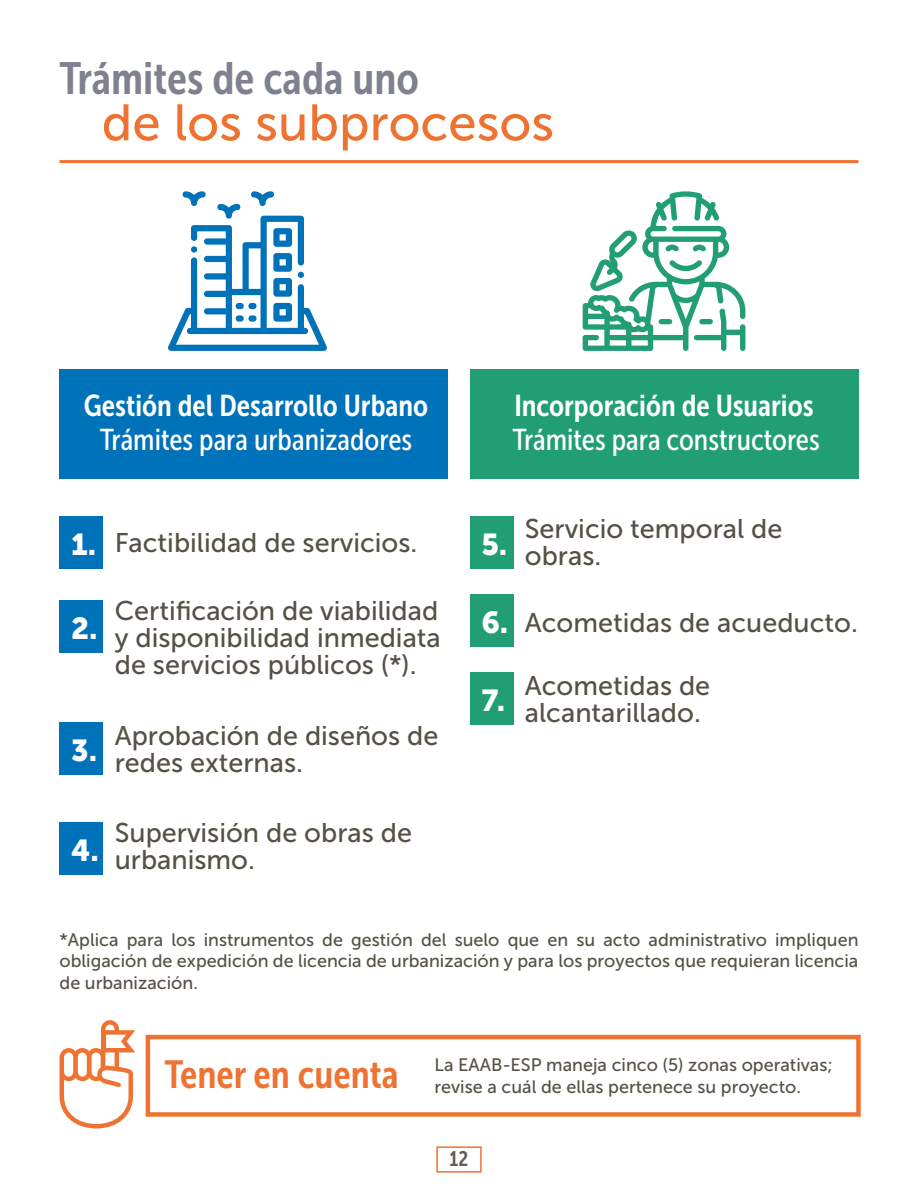
<style>
.page{position:relative;width:918px;height:1188px;background:#fff}
.page>*{position:absolute;margin:0;border:0;box-sizing:border-box;transform-origin:0 0}
.t1{font:51px "Museo Sans 500";color:#ee7332}
.t2{font:45px "Museo Sans Condensed 700";color:#7e818f}
.t3{font:39px "Museo Sans Condensed 700";color:#ee7332}
.t4{font:30px "Museo Sans Condensed 500";color:#fff}
.t5{font:30px "Museo Sans Condensed 700";color:#fff}
.t6{font:30px "Museo Sans 900";color:#fff}
.t7{font:27px/27px "Museo Sans 500";color:#565147}
.t8{font:21px "Museo Sans Condensed 700";color:#635a54}
.t9{font:18px/21.6px "Museo Sans 500";color:#565147;text-align:justify}
</style>
<div class="page">
<div style="left:436px;top:1146px;width:46px;height:27px;border:2px solid #ee7332"></div>
<hr style="left:60px;top:160px;width:798px;height:3px;background:#ee7332">
<svg style="left:168px;top:191px;width:159px;height:160px"></svg>
<div style="left:60px;top:369px;width:388px;height:109px;background:#0072ba"></div>
<div style="left:470px;top:369px;width:388px;height:109px;background:#219e73"></div>
<div style="left:60px;top:516px;width:43px;height:53px;background:#0072ba"></div>
<div style="left:470px;top:516px;width:43px;height:53px;background:#219e73"></div>
<div style="left:470px;top:594px;width:43px;height:52px;background:#219e73"></div>
<div style="left:470px;top:672px;width:43px;height:53px;background:#219e73"></div>
<div style="left:60px;top:600px;width:43px;height:53px;background:#0072ba"></div>
<div style="left:60px;top:722px;width:43px;height:53px;background:#0072ba"></div>
<div style="left:60px;top:822px;width:43px;height:52px;background:#0072ba"></div>
<svg style="left:583px;top:191px;width:162px;height:160px"></svg>
<div style="left:146px;top:1035px;width:715px;height:82px;border:4px solid #ee7332"></div>
<svg style="left:60px;top:1020px;width:75px;height:108px"></svg>
<h2 class="t2" style="left:60px;top:54px;width:361px">Trámites de cada uno</h2>
<h1 class="t1" style="left:102px;top:95px;width:454px">de los subprocesos</h1>
<h3 class="t5" style="left:84px;top:389px;width:346px">Gestión del Desarrollo Urbano</h3>
<h3 class="t5" style="left:514px;top:389px;width:301px">Incorporación de Usuarios</h3>
<h3 class="t4" style="left:100px;top:423px;width:314px">Trámites para urbanizadores</h3>
<h3 class="t4" style="left:512px;top:423px;width:309px">Trámites para constructores</h3>
<h3 class="t7" style="left:115px;top:529px;width:304px">Factibilidad de servicios.</h3>
<h3 class="t6" style="left:71px;top:528px;width:27px">1.</h3>
<h3 class="t6" style="left:481px;top:528px;width:27px">5.</h3>
<h3 class="t6" style="left:71px;top:611px;width:28px">2.</h3>
<h3 class="t6" style="left:71px;top:734px;width:28px">3.</h3>
<h3 class="t7" style="left:115px;top:598px;width:327px;text-align:justify">Certificación de viabilidad y disponibilidad inmediata de servicios públicos (*).</h3>
<h3 class="t7" style="left:115px;top:722px;width:325px">Aprobación de diseños de redes externas.</h3>
<h3 class="t6" style="left:481px;top:605px;width:28px">6.</h3>
<h3 class="t6" style="left:481px;top:683px;width:25px">7.</h3>
<h3 class="t7" style="left:525px;top:516px;width:259px">Servicio temporal de obras.</h3>
<h3 class="t7" style="left:525px;top:609px;width:334px">Acometidas de acueducto.</h3>
<h3 class="t7" style="left:525px;top:672px;width:187px">Acometidas de alcantarillado.</h3>
<h3 class="t6" style="left:71px;top:833px;width:29px">4.</h3>
<h3 class="t7" style="left:115px;top:820px;width:299px">Supervisión de obras de urbanismo.</h3>
<p class="t9" style="left:60px;top:929px;width:801px">*Aplica para los instrumentos de gestión del suelo que en su acto administrativo impliquen obligación de expedición de licencia de urbanización y para los proyectos que requieran licencia de urbanización.</p>
<h3 class="t3" style="left:164px;top:1053px;width:236px">Tener en cuenta</h3>
<p class="t9" style="left:435px;top:1055px;width:400px">La EAAB-ESP maneja cinco (5) zonas operativas; revise a cuál de ellas pertenece su proyecto.</p>
<p class="t8" style="left:450px;top:1147px;width:20px">12</p>
</div>
